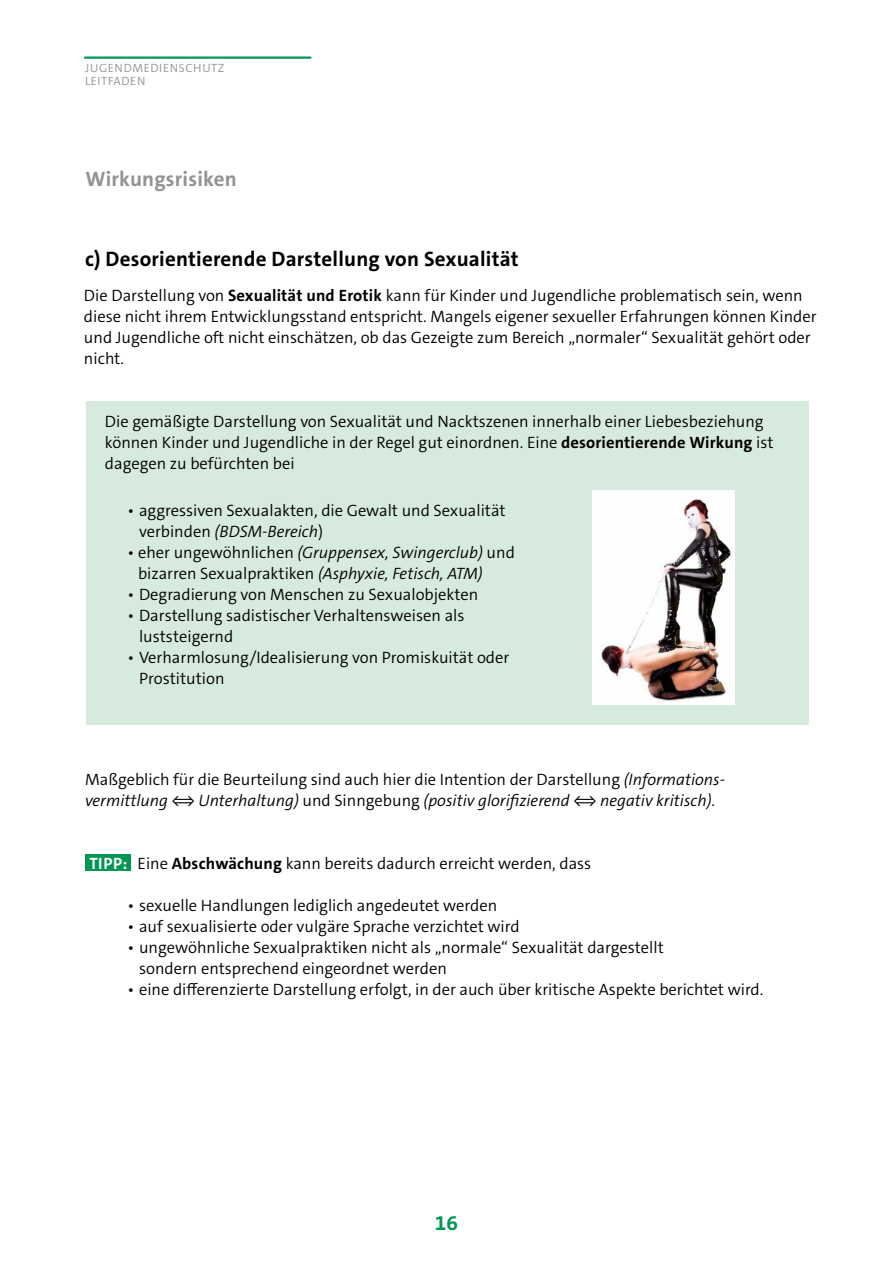
<style>
.page{position:relative;width:893px;height:1263px;background:#fff}
.page>*{position:absolute;margin:0;border:0;box-sizing:border-box;transform-origin:0 0}
.t1{font:700 21px "The Sans C5";letter-spacing:.01em;color:#000}
.t2{font:700 21px "The Sans C5";letter-spacing:.01em;color:#919291}
.t3{font:700 21px "The Sans C5";color:#009654}
.t4{font:300 16.5px/21px "The Sans C5";color:#000}
.t5{font:italic 300 16.5px/21px "The Sans C5";color:#000}
.t6{font:300 12px/13.5px "The Sans C5";letter-spacing:.05em;color:#919291}
.s1{font-weight:700}
.s2{font-style:italic}
.s3{font-style:normal}
.s4{font-weight:700;color:#fff}
</style>
<div class="page">
<hr style="left:84px;top:56px;width:227px;height:3px;background:#009654">
<div style="left:86px;top:402px;width:722px;height:323px;background:#d6eadd"></div>
<div style="left:85px;top:854px;width:45px;height:17px;background:#009654"></div>
<img style="left:593px;top:490px;width:141px;height:214px">
<p class="t6" style="left:85px;top:61px;width:141px">JUGENDMEDIENSCHUTZ<br>LEITFADEN</p>
<p class="t2" style="left:86px;top:165px;width:153px">Wirkungsrisiken</p>
<p class="t1" style="left:85px;top:246px;width:435px">c) Desorientierende Darstellung von Sexualität</p>
<p class="t4" style="left:84px;top:285px;width:734px">Die Darstellung von <span class="s1">Sexualität und Erotik</span> kann für Kinder und Jugendliche problematisch sein, wenn diese nicht ihrem Entwicklungsstand entspricht. Mangels eigener sexueller Erfahrungen können Kinder und Jugendliche oft nicht einschätzen, ob das Gezeigte zum Bereich „normaler“ Sexualität gehört oder nicht.</p>
<p class="t4" style="left:105px;top:411px;width:670px">Die gemäßigte Darstellung von Sexualität und Nacktszenen innerhalb einer Liebesbeziehung können Kinder und Jugendliche in der Regel gut einordnen. Eine <span class="s1">desorientierende Wirkung</span> ist dagegen zu befürchten bei</p>
<p class="t4" style="left:139px;top:500px;width:368px;text-indent:-11px">• aggressiven Sexualakten, die Gewalt und Sexualität verbinden <span class="s2">(BDSM-Bereich</span>)</p>
<p class="t5" style="left:138px;top:542px;width:378px;text-indent:-11px"><span class="s3">• eher ungewöhnlichen</span> (Gruppensex, Swingerclub) <span class="s3">und bizarren Sexualpraktiken</span> (Asphyxie, Fetisch, ATM)</p>
<p class="t4" style="left:128px;top:584px;width:352px">• Degradierung von Menschen zu Sexualobjekten</p>
<p class="t4" style="left:139px;top:605px;width:327px;text-indent:-11px">• Darstellung sadistischer Verhaltensweisen als luststeigernd</p>
<p class="t4" style="left:139px;top:647px;width:372px;text-indent:-11px">• Verharmlosung/Idealisierung von Promiskuität oder<br>Prostitution</p>
<p class="t4" style="left:85px;top:769px;width:640px">Maßgeblich für die Beurteilung sind auch hier die Intention der Darstellung <span class="s2">(Informations&shy;vermittlung ⇔ Unterhaltung)</span> und Sinngebung <span class="s2">(positiv glorifizierend ⇔ negativ kritisch)</span>.</p>
<p class="t4" style="left:89px;top:853px;width:503px"><span class="s4">TIPP:</span> Eine <span class="s1">Abschwächung</span> kann bereits dadurch erreicht werden, dass</p>
<p class="t4" style="left:128px;top:895px;width:371px">• sexuelle Handlungen lediglich angedeutet werden</p>
<p class="t4" style="left:128px;top:916px;width:394px">• auf sexualisierte oder vulgäre Sprache verzichtet wird</p>
<p class="t4" style="left:139px;top:937px;width:526px;text-indent:-11px">• ungewöhnliche Sexualpraktiken nicht als „normale“ Sexualität dargestellt sondern entsprechend eingeordnet werden</p>
<p class="t4" style="left:128px;top:979px;width:637px">• eine differenzierte Darstellung erfolgt, in der auch über kritische Aspekte berichtet wird.</p>
<p class="t3" style="left:435px;top:1209px;width:25px">16</p>
</div>
